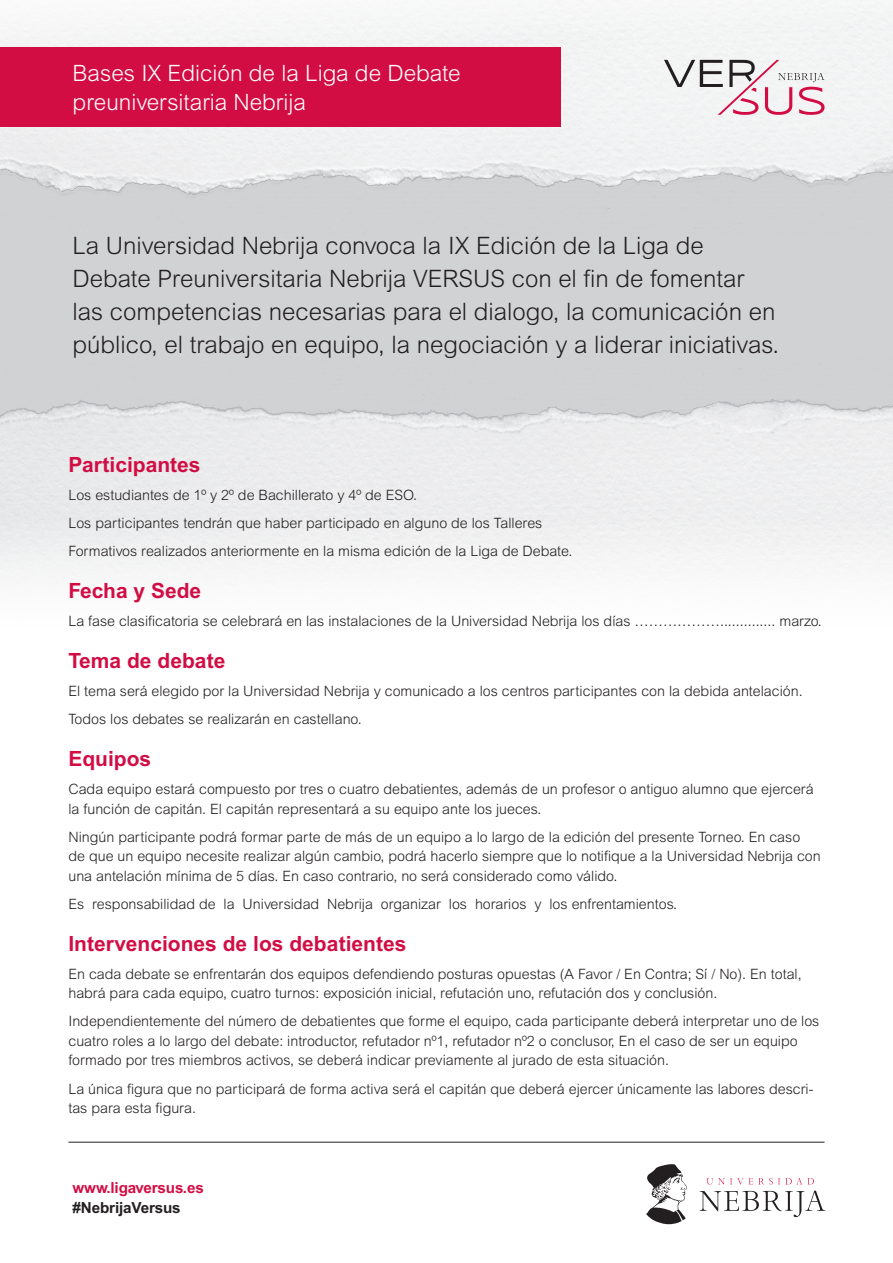
<style>
.page{position:relative;width:893px;height:1263px;background:#fff}
.page>*{position:absolute;margin:0;border:0;box-sizing:border-box;transform-origin:0 0}
.SUBTÍTULO{font:300 24px/33px "Arial MT Pro";color:#231f20}
.t1{font:300 22.5px/28.5px "Arial MT Pro";color:#fff}
.título_barra{font:700 21px "Arial MT Pro";color:#d20d44}
.NPD_TT_02{font:700 15.3px "Arial MT Pro";letter-spacing:-.01em;color:#d20d44}
.NPD_TT_02-2{font:700 15.3px "Arial MT Pro";letter-spacing:-.01em;color:#231f20}
.Texto_general{font:300 14.25px/19.5px "Arial MT Pro";color:#231f20}
</style>
<div class="page">
<div style="left:0;top:169px;width:893px;height:258px;background:#d1d2d4"></div>
<img style="left:0;top:0;width:893px;height:209px">
<img style="left:0;top:368px;width:893px;height:215px">
<svg style="left:646px;top:1164px;width:41px;height:60px"></svg>
<svg style="left:706px;top:1178px;width:108px;height:6px"></svg>
<svg style="left:700px;top:1191px;width:125px;height:26px"></svg>
<div style="left:0;top:48px;width:560px;height:79px;background:#d20d44"></div>
<hr style="left:68px;top:1142px;width:756px;height:1px;background:#231f20">
<svg style="left:664px;top:60px;width:160px;height:55px"></svg>
<p class="t1" style="left:73px;top:60px;width:390px">Bases IX Edición de la Liga de Debate preuniversitaria Nebrija</p>
<p class="SUBTÍTULO" style="left:73px;top:229px;width:708px">La Universidad Nebrija convoca la IX Edición de la Liga de Debate Preuniversitaria Nebrija VERSUS con el fin de fomentar las competencias necesarias para el dialogo, la comunicación en público, el trabajo en equipo, la negociación y a liderar iniciativas.</p>
<p class="título_barra" style="left:68px;top:452px;width:134px">Participantes</p>
<p class="Texto_general" style="left:68px;top:485px;width:350px">Los estudiantes de 1º y 2º de Bachillerato y 4º de ESO.</p>
<p class="Texto_general" style="left:68px;top:513px;width:475px">Los participantes tendrán que haber participado en alguno de los Talleres</p>
<p class="Texto_general" style="left:68px;top:541px;width:506px">Formativos realizados anteriormente en la misma edición de la Liga de Debate.</p>
<p class="título_barra" style="left:68px;top:578px;width:134px">Fecha y Sede</p>
<p class="Texto_general" style="left:68px;top:611px;width:755px">La fase clasificatoria se celebrará en las instalaciones de la Universidad Nebrija los días ……………….............. marzo.</p>
<p class="título_barra" style="left:68px;top:648px;width:159px">Tema de debate</p>
<p class="Texto_general" style="left:68px;top:681px;width:736px">El tema será elegido por la Universidad Nebrija y comunicado a los centros participantes con la debida antelación.</p>
<p class="Texto_general" style="left:68px;top:709px;width:295px">Todos los debates se realizarán en castellano.</p>
<p class="título_barra" style="left:68px;top:746px;width:84px">Equipos</p>
<p class="Texto_general" style="left:68px;top:780px;width:747px">Cada equipo estará compuesto por tres o cuatro debatientes, además de un profesor o antiguo alumno que ejercerá la función de capitán. El capitán representará a su equipo ante los jueces.</p>
<p class="Texto_general" style="left:68px;top:827px;width:754px">Ningún participante podrá formar parte de más de un equipo a lo largo de la edición del presente Torneo. En caso<br>de que un equipo necesite realizar algún cambio, podrá hacerlo siempre que lo notifique a la Universidad Nebrija con una antelación mínima de 5 días. En caso contrario, no será considerado como válido.</p>
<p class="Texto_general" style="left:68px;top:894px;width:610px">Es responsabilidad de la Universidad Nebrija organizar los horarios y los enfrentamientos.</p>
<p class="título_barra" style="left:68px;top:931px;width:339px">Intervenciones de los debatientes</p>
<p class="Texto_general" style="left:68px;top:964px;width:735px">En cada debate se enfrentarán dos equipos defendiendo posturas opuestas (A Favor / En Contra; Sí / No). En total, habrá para cada equipo, cuatro turnos: exposición inicial, refutación uno, refutación dos y conclusión.</p>
<p class="Texto_general" style="left:68px;top:1012px;width:752px">Independientemente del número de debatientes que forme el equipo, cada participante deberá interpretar uno de los cuatro roles a lo largo del debate: introductor, refutador nº1, refutador nº2 o conclusor, En el caso de ser un equipo formado por tres miembros activos, se deberá indicar previamente al jurado de esta situación.</p>
<p class="Texto_general" style="left:68px;top:1079px;width:747px">La única figura que no participará de forma activa será el capitán que deberá ejercer únicamente las labores descri&shy;tas para esta figura.</p>
<p class="NPD_TT_02" style="left:73px;top:1178px;width:133px">www.ligaversus.es</p>
<p class="NPD_TT_02-2" style="left:73px;top:1198px;width:110px">#NebrijaVersus</p>
</div>
